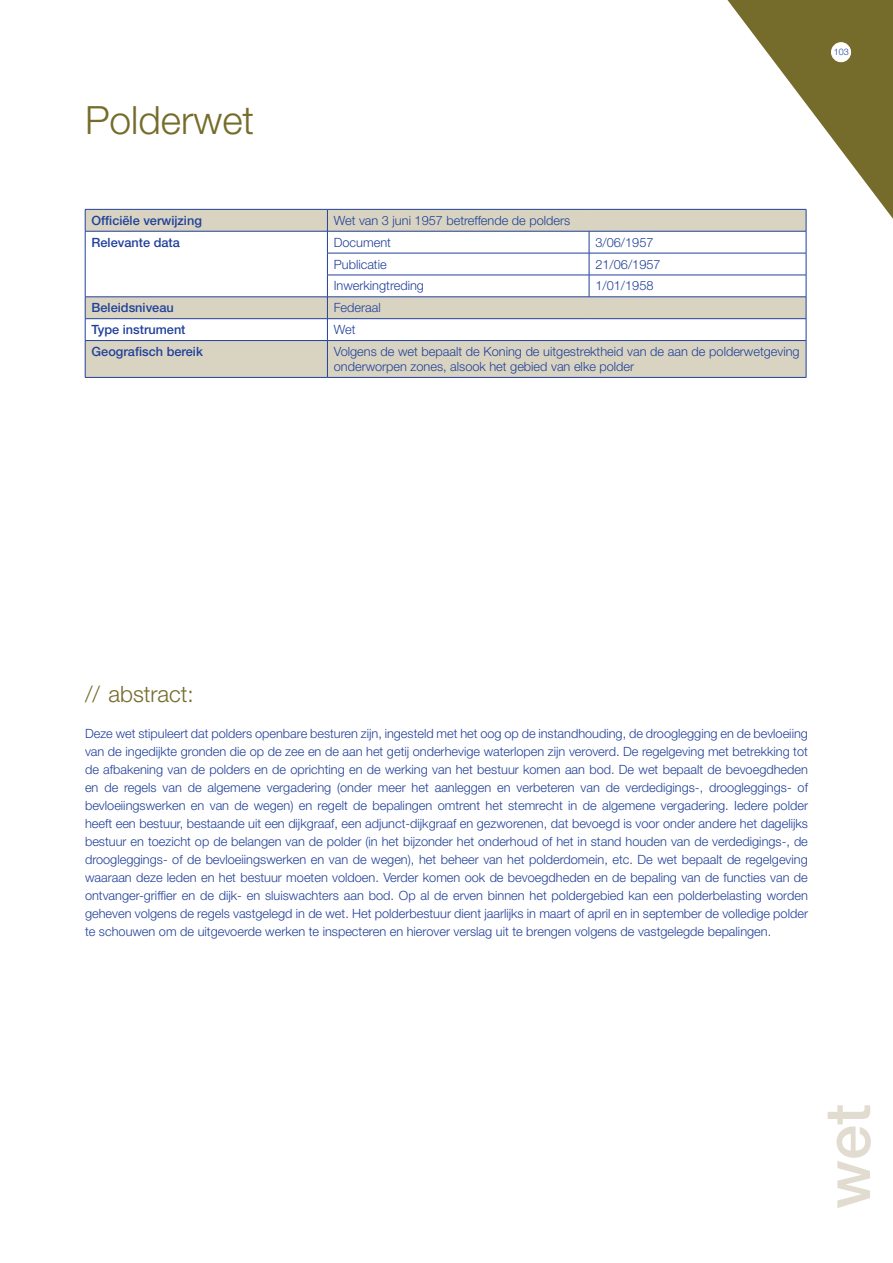
<style>
.page{position:relative;width:893px;height:1263px;background:#fff}
.page>*{position:absolute;margin:0;border:0;box-sizing:border-box;transform-origin:0 0}
.t1{font:500 63px "Helvetica Neue LT Pro";color:#e1dccf}
.t2{font:300 39px "Helvetica Neue LT Pro";color:#756c2b}
.t3{font:300 22.5px "Helvetica Neue LT Pro";color:#756c2b}
.body_tabel{font:300 12.75px/18px "Helvetica Neue LT Pro";color:#21409a;text-align:justify}
.t4{font:500 12.75px "Helvetica Neue LT Pro";color:#21409a}
.t5{font:300 9px "Helvetica Neue LT Pro";color:#21409a}
</style>
<div class="page">
<svg style="left:86px;top:210px;width:720px;height:167px"></svg>
<hr style="left:806px;top:341px;width:1px;height:36px;background:#21409a">
<hr style="left:85px;top:209px;width:242px;height:1px;background:#21409a">
<hr style="left:327px;top:209px;width:262px;height:1px;background:#21409a">
<hr style="left:589px;top:209px;width:217px;height:1px;background:#21409a">
<hr style="left:85px;top:231px;width:242px;height:1px;background:#21409a">
<hr style="left:327px;top:231px;width:262px;height:1px;background:#21409a">
<hr style="left:589px;top:231px;width:217px;height:1px;background:#21409a">
<svg style="left:589px;top:231px;width:1px;height:66px"></svg>
<svg style="left:727px;top:0;width:166px;height:340px"></svg>
<hr style="left:327px;top:253px;width:262px;height:1px;background:#21409a">
<hr style="left:589px;top:253px;width:217px;height:1px;background:#21409a">
<hr style="left:327px;top:275px;width:262px;height:1px;background:#21409a">
<hr style="left:589px;top:275px;width:217px;height:1px;background:#21409a">
<hr style="left:85px;top:297px;width:242px;height:1px;background:#21409a">
<hr style="left:327px;top:297px;width:262px;height:1px;background:#21409a">
<hr style="left:589px;top:297px;width:217px;height:1px;background:#21409a">
<svg style="left:85px;top:209px;width:1px;height:131px"></svg>
<hr style="left:85px;top:318px;width:242px;height:1px;background:#21409a">
<hr style="left:327px;top:318px;width:262px;height:1px;background:#21409a">
<hr style="left:589px;top:318px;width:217px;height:1px;background:#21409a">
<svg style="left:327px;top:209px;width:1px;height:131px"></svg>
<hr style="left:85px;top:341px;width:1px;height:36px;background:#21409a">
<hr style="left:85px;top:340px;width:242px;height:1px;background:#21409a">
<hr style="left:327px;top:340px;width:262px;height:1px;background:#21409a">
<hr style="left:589px;top:340px;width:217px;height:1px;background:#21409a">
<hr style="left:327px;top:341px;width:1px;height:36px;background:#21409a">
<hr style="left:85px;top:377px;width:242px;height:1px;background:#21409a">
<hr style="left:327px;top:377px;width:262px;height:1px;background:#21409a">
<hr style="left:589px;top:377px;width:217px;height:1px;background:#21409a">
<div style="left:831px;top:43px;width:19px;height:19px;background:#fff;border-radius:50%"></div>
<div style="left:831px;top:43px;width:20px;height:19px;border:1px solid #fff;border-radius:50%"></div>
<p class="t2" style="left:85px;top:96px;width:171px">Polderwet</p>
<p class="t4" style="left:92px;top:213px;width:112px">Officiële verwijzing</p>
<p class="body_tabel" style="left:334px;top:211px;width:238px">Wet van 3 juni 1957 betreffende de polders</p>
<p class="t4" style="left:92px;top:235px;width:90px">Relevante data</p>
<p class="body_tabel" style="left:334px;top:233px;width:59px">Document</p>
<p class="body_tabel" style="left:595px;top:233px;width:60px">3/06/1957</p>
<p class="body_tabel" style="left:334px;top:255px;width:54px">Publicatie</p>
<p class="body_tabel" style="left:595px;top:255px;width:67px">21/06/1957</p>
<p class="body_tabel" style="left:334px;top:277px;width:92px">Inwerkingtreding</p>
<p class="body_tabel" style="left:595px;top:277px;width:60px">1/01/1958</p>
<p class="t4" style="left:92px;top:300px;width:84px">Beleidsniveau</p>
<p class="body_tabel" style="left:334px;top:298px;width:49px">Federaal</p>
<p class="t4" style="left:92px;top:322px;width:95px">Type instrument</p>
<p class="body_tabel" style="left:334px;top:320px;width:23px">Wet</p>
<p class="t4" style="left:92px;top:344px;width:113px">Geografisch bereik</p>
<p class="body_tabel" style="left:334px;top:344px;width:467px;line-height:15px">Volgens de wet bepaalt de Koning de uitgestrektheid van de aan de polderwetgeving onderworpen zones, alsook het gebied van elke polder</p>
<p class="t5" style="left:834px;top:46px;width:17px">103</p>
<p class="t3" style="left:85px;top:680px;width:110px">// abstract:</p>
<p class="body_tabel" style="left:85px;top:724px;width:724px">Deze wet stipuleert dat polders openbare besturen zijn, ingesteld met het oog op de instandhouding, de drooglegging en de bevloeiing van de ingedijkte gronden die op de zee en de aan het getij onderhevige waterlopen zijn veroverd. De regelgeving met betrekking tot de afbakening van de polders en de oprichting en de werking van het bestuur komen aan bod. De wet bepaalt de bevoegdheden en de regels van de algemene vergadering (onder meer het aanleggen en verbeteren van de verdedigings-, droogleggings- of bevloeiingswerken en van de wegen) en regelt de bepalingen omtrent het stemrecht in de algemene vergadering. Iedere polder heeft een bestuur, bestaande uit een dijkgraaf, een adjunct-dijkgraaf en gezworenen, dat bevoegd is voor onder andere het dagelijks bestuur en toezicht op de belangen van de polder (in het bijzonder het onderhoud of het in stand houden van de verdedigings-, de droogleggings- of de bevloeiingswerken en van de wegen), het beheer van het polderdomein, etc. De wet bepaalt de regelgeving waaraan deze leden en het bestuur moeten voldoen. Verder komen ook de bevoegdheden en de bepaling van de functies van de ontvanger-griffier en de dijk- en sluiswachters aan bod. Op al de erven binnen het poldergebied kan een polderbelasting worden geheven volgens de regels vastgelegd in de wet. Het polderbestuur dient jaarlijks in maart of april en in september de volledige polder te schouwen om de uitgevoerde werken te inspecteren en hierover verslag uit te brengen volgens de vastgelegde bepalingen.</p>
<p class="t1" style="left:810px;top:1209px;width:107px;rotate:-90deg">wet</p>
</div>
